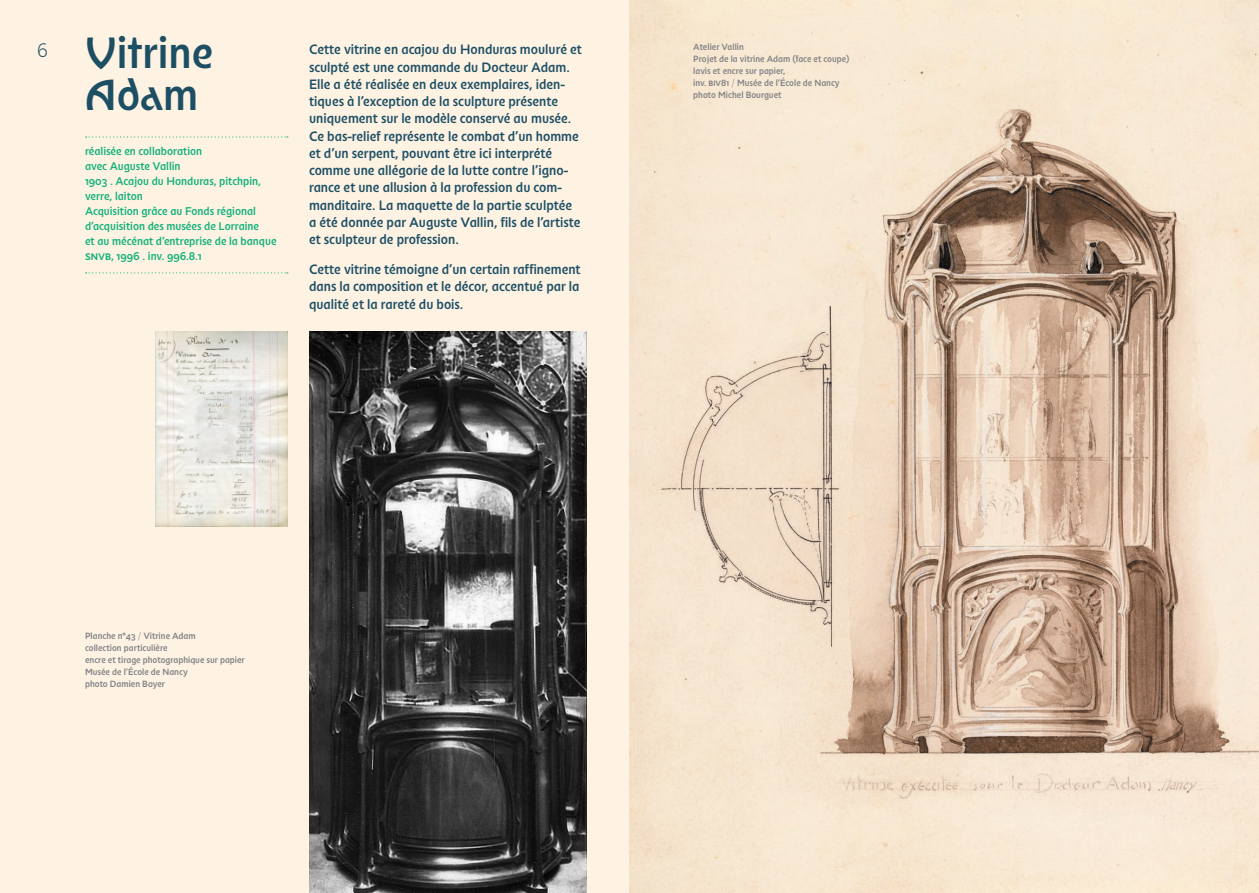
<style>
.page{position:relative;width:1259px;height:893px;background:#fff}
.page>*{position:absolute;margin:0;border:0;box-sizing:border-box;transform-origin:0 0}
.t1{font:43.5px/42px "Nouveau Medium Nenuphar";color:#1d4f64}
.t2{font:19.5px "Nouveau Thin Crocus";color:#1d4f64}
.t3{font:13.5px/17.2px "Nouveau Medium Crocus";color:#1d4f64}
.t4{font:11.25px/15px "Nouveau Medium Crocus";color:#13b27b}
.t5{font:9px/12px "Nouveau Medium Crocus";color:#808285}
.s1{font-family:"Nouveau Thin Crocus"}
</style>
<div class="page">
<div style="left:0;top:0;width:629px;height:893px;background:#fef2e3"></div>
<svg style="left:86px;top:136px;width:202px;height:2px"></svg>
<svg style="left:86px;top:272px;width:202px;height:1px"></svg>
<img style="left:629px;top:0;width:630px;height:893px">
<img style="left:309px;top:332px;width:278px;height:561px">
<img style="left:156px;top:332px;width:131px;height:195px">
<h1 class="t1" style="left:85px;top:33px;width:130px">Vitrine<br>Adam</h1>
<p class="t4" style="left:85px;top:143px;width:193px">réalisée en collaboration<br>avec Auguste Vallin<br>1903 . Acajou du Honduras, pitchpin, verre, laiton<br>Acquisition grâce au Fonds régional d’acquisition des musées de Lorraine<br>et au mécénat d’entreprise de la banque snvb, 1996 . inv. 996.8.1</p>
<h2 class="t2" style="left:37px;top:38px;width:13px">6</h2>
<p class="t3" style="left:309px;top:41px;width:274px">Cette vitrine en acajou du Honduras mouluré et sculpté est une commande du Docteur Adam.<br>Elle a été réalisée en deux exemplaires, iden&shy;tiques à l’exception de la sculpture présente uniquement sur le modèle conservé au musée.<br>Ce bas-relief représente le combat d’un homme et d’un serpent, pouvant être ici interprété comme une allégorie de la lutte contre l’igno&shy;rance et une allusion à la profession du com&shy;manditaire. La maquette de la partie sculptée a été donnée par Auguste Vallin, fils de l’artiste et sculpteur de profession.</p>
<p class="t3" style="left:309px;top:261px;width:273px;text-align:justify">Cette vitrine témoigne d’un certain raffinement dans la composition et le décor, accentué par la qualité et la rareté du bois.</p>
<p class="t5" style="left:693px;top:41px;width:158px">Atelier Vallin<br>Projet de la vitrine Adam (face et coupe) lavis et encre sur papier,<br>inv. biv81 <span class="s1">/</span> Musée de l’École de Nancy photo Michel Bourguet</p>
<p class="t5" style="left:85px;top:630px;width:161px">Planche n°43 <span class="s1">/</span> Vitrine Adam<br>collection particulière<br>encre et tirage photographique sur papier<br>Musée de l’École de Nancy<br>photo Damien Boyer</p>
</div>
